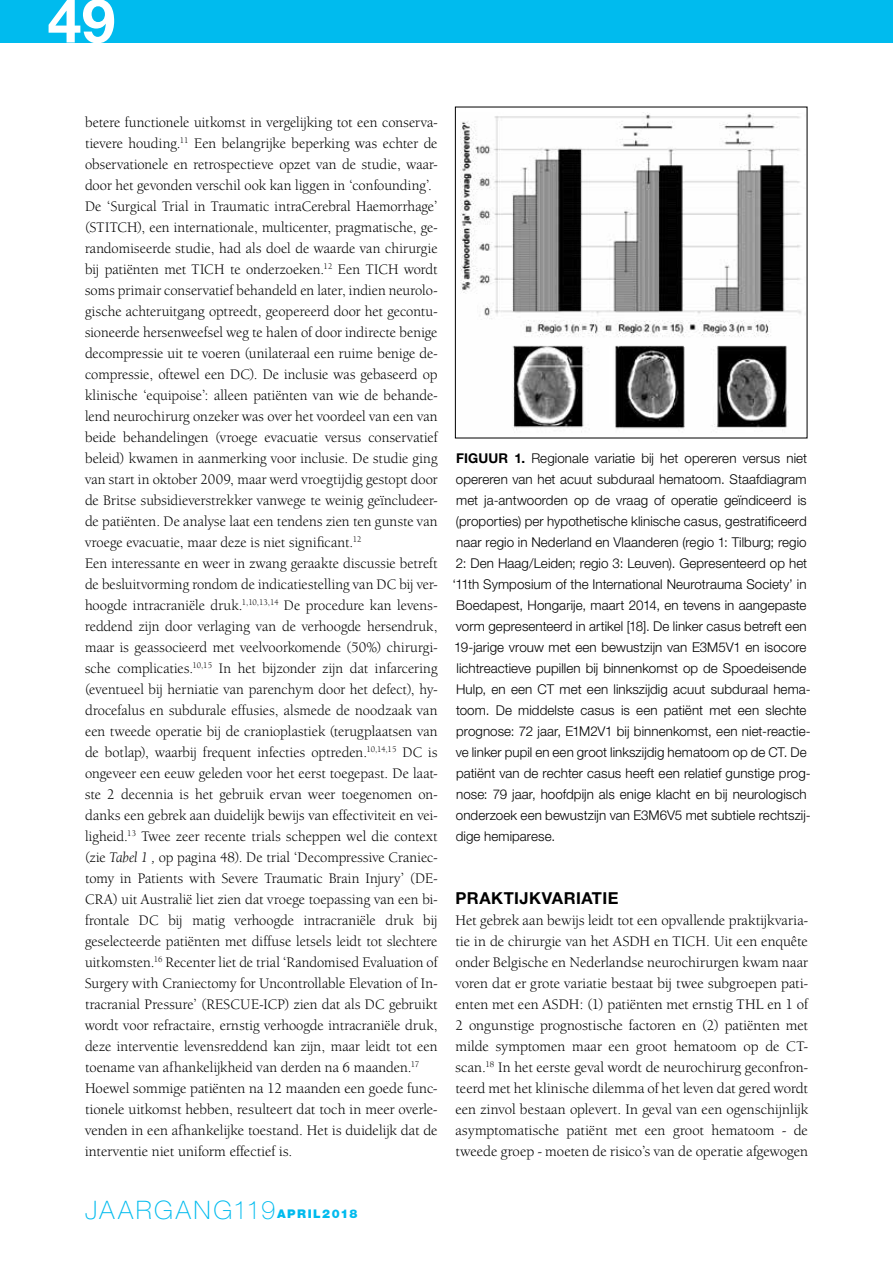
<style>
.page{position:relative;width:893px;height:1263px;background:#fff}
.page>*{position:absolute;margin:0;border:0;box-sizing:border-box;transform-origin:0 0}
.t1{font:700 60.75px "Helvetica Neue LT Std";color:#fff}
.t2{font:100 25.5px "Helvetica Neue LT Std";letter-spacing:.095em;color:#0be}
.t3{font:700 16.5px "Helvetica Neue LT Std";letter-spacing:.025em;color:#000}
.t4{font:15px/21px "Berkeley Oldstyle IT Cby BT";letter-spacing:.005em;color:#000}
.t5{font:300 13.5px/21px "Helvetica Neue LT Std";letter-spacing:.005em;color:#000}
.s1{font-style:italic}
.s2{font-weight:700}
.s3{font-weight:900;font-size:12px}
</style>
<div class="page">
<div style="left:0;top:0;width:893px;height:43px;background:#0be"></div>
<img style="left:461px;top:114px;width:340px;height:318px">
<h1 class="t1" style="left:48px;top:-17px;width:69px">49</h1>
<p class="t4" style="left:85px;top:111px;width:354px">betere functionele uitkomst in vergelijking tot een conserva&shy;tievere houding.<sup>11</sup> Een belangrijke beperking was echter de observationele en retrospectieve opzet van de studie, waar&shy;door het gevonden verschil ook kan liggen in ‘confounding’.<br>De ‘Surgical Trial in Traumatic intraCerebral Haemorrhage’ (STITCH), een internationale, multicenter, pragmatische, ge&shy;randomiseerde studie, had als doel de waarde van chirurgie bij patiënten met TICH te onderzoeken.<sup>12</sup> Een TICH wordt soms primair conservatief behandeld en later, indien neurolo&shy;gische achteruitgang optreedt, geopereerd door het gecontu&shy;sioneerde hersenweefsel weg te halen of door indirecte benige decompressie uit te voeren (unilateraal een ruime benige de&shy;compressie, oftewel een DC). De inclusie was gebaseerd op klinische ‘equipoise’: alleen patiënten van wie de behande&shy;lend neurochirurg onzeker was over het voordeel van een van beide behandelingen (vroege evacuatie versus conservatief beleid) kwamen in aanmerking voor inclusie. De studie ging van start in oktober 2009, maar werd vroegtijdig gestopt door de Britse subsidieverstrekker vanwege te weinig geïncludeer&shy;de patiënten. De analyse laat een tendens zien ten gunste van vroege evacuatie, maar deze is niet significant.<sup>12<br></sup>Een interessante en weer in zwang geraakte discussie betreft de besluitvorming rondom de indicatiestelling van DC bij ver&shy;hoogde intracraniële druk.<sup>1,10,13,14</sup> De procedure kan levens&shy;reddend zijn door verlaging van de verhoogde hersendruk, maar is geassocieerd met veelvoorkomende (50%) chirurgi&shy;sche complicaties.<sup>10,15</sup> In het bijzonder zijn dat infarcering (eventueel bij herniatie van parenchym door het defect), hy&shy;drocefalus en subdurale effusies, alsmede de noodzaak van een tweede operatie bij de cranioplastiek (terugplaatsen van de botlap), waarbij frequent infecties optreden.<sup>10,14,15</sup> DC is ongeveer een eeuw geleden voor het eerst toegepast. De laat&shy;ste 2 decennia is het gebruik ervan weer toegenomen on&shy;danks een gebrek aan duidelijk bewijs van effectiviteit en vei&shy;ligheid.<sup>13</sup> Twee zeer recente trials scheppen wel die context (zie <span class="s1">Tabel 1 ,</span> op pagina 48). De trial ‘Decompressive Craniec&shy;tomy in Patients with Severe Traumatic Brain Injury’ (DE-CRA) uit Australië liet zien dat vroege toepassing van een bi&shy;frontale DC bij matig verhoogde intracraniële druk bij geselecteerde patiënten met diffuse letsels leidt tot slechtere uitkomsten.<sup>16</sup> Recenter liet de trial ‘Randomised Evaluation of Surgery with Craniectomy for Uncontrollable Elevation of In&shy;tracranial Pressure’ (RESCUE-ICP) zien dat als DC gebruikt wordt voor refractaire, ernstig verhoogde intracraniële druk, deze interventie levensreddend kan zijn, maar leidt tot een toename van afhankelijkheid van derden na 6 maanden.<sup>17<br></sup>Hoewel sommige patiënten na 12 maanden een goede func&shy;tionele uitkomst hebben, resulteert dat toch in meer overle&shy;venden in een afhankelijke toestand. Het is duidelijk dat de interventie niet uniform effectief is.</p>
<p class="t5" style="left:452px;top:447px;width:360px"><span class="s2">FIGUUR 1.</span> Regionale variatie bij het opereren versus niet opereren van het acuut subduraal hematoom. Staafdiagram met ja-antwoorden op de vraag of operatie geïndiceerd is (proporties) per hypothetische klinische casus, gestratificeerd naar regio in Nederland en Vlaanderen (regio 1: Tilburg; regio 2: Den Haag/Leiden; regio 3: Leuven). Gepresenteerd op het ‘11th Symposium of the International Neurotrauma Society’ in Boedapest, Hongarije, maart 2014, en tevens in aangepaste vorm gepresenteerd in artikel [18]. De linker casus betreft een 19-jarige vrouw met een bewustzijn van E3M5V1 en isocore lichtreactieve pupillen bij binnenkomst op de Spoedeisende Hulp, en een CT met een linkszijdig acuut subduraal hema&shy;toom. De middelste casus is een patiënt met een slechte prognose: 72 jaar, E1M2V1 bij binnenkomst, een niet-reactie&shy;ve linker pupil en een groot linkszijdig hematoom op de CT. De patiënt van de rechter casus heeft een relatief gunstige prog&shy;nose: 79 jaar, hoofdpijn als enige klacht en bij neurologisch onderzoek een bewustzijn van E3M6V5 met subtiele rechtszij&shy;dige hemiparese.</p>
<p class="t3" style="left:455px;top:887px;width:164px">PRAKTIJKVARIATIE</p>
<p class="t4" style="left:455px;top:909px;width:354px;text-align:justify">Het gebrek aan bewijs leidt tot een opvallende praktijkvaria&shy;tie in de chirurgie van het ASDH en TICH. Uit een enquête onder Belgische en Nederlandse neurochirurgen kwam naar voren dat er grote variatie bestaat bij twee subgroepen pati&shy;ënten met een ASDH: (1) patiënten met ernstig THL en 1 of 2 ongunstige prognostische factoren en (2) patiënten met milde symptomen maar een groot hematoom op de CT&shy;scan.<sup>18</sup> In het eerste geval wordt de neurochirurg geconfron&shy;teerd met het klinische dilemma of het leven dat gered wordt een zinvol bestaan oplevert. In geval van een ogenschijnlijk asymptomatische patiënt met een groot hematoom - de tweede groep - moeten de risico’s van de operatie afgewogen</p>
<h2 class="t2" style="left:85px;top:1195px;width:274px">JAARGANG119<span class="s3">APRIL2018</span></h2>
</div>
